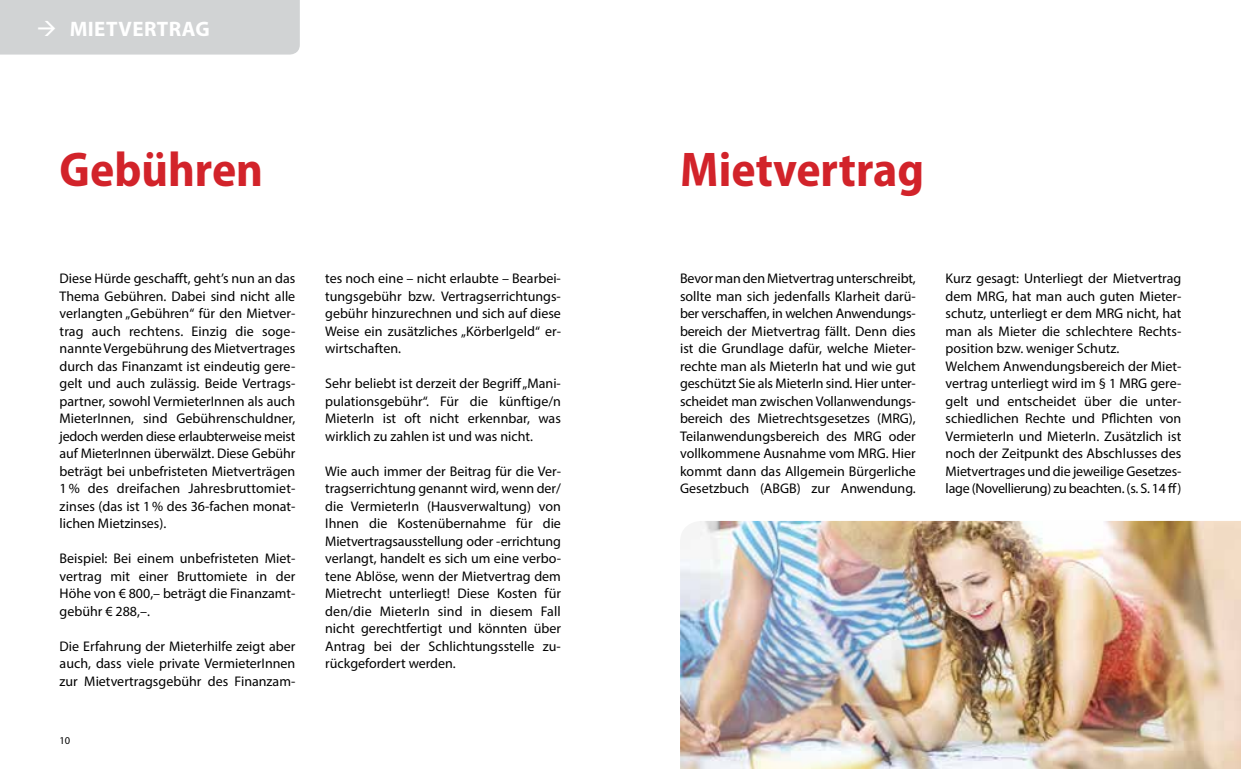
<style>
.page{position:relative;width:1241px;height:769px;background:#fff}
.page>*{position:absolute;margin:0;border:0;box-sizing:border-box;transform-origin:0 0}
.t1{font:700 semi-condensed 49px "Myriad Pro";color:#d2232a}
.t2{font:700 21px "Myriad Pro";letter-spacing:.02em;color:#fff}
.t3{font:14px/17.5px "Myriad Pro";color:#000;text-align:justify}
.t4{font:10.5px "Myriad Pro";color:#000}
</style>
<div class="page">
<img style="left:680px;top:521px;width:560px;height:248px">
<div style="left:0;top:0;width:300px;height:55px;background:#d1d3d4"></div>
<h2 class="t2" style="left:70px;top:15px;width:142px">MIETVERTRAG</h2>
<h1 class="t1" style="left:60px;top:142px;width:205px">Gebühren</h1>
<p class="t3" style="left:60px;top:270px;width:237px">Diese Hürde geschafft, geht’s nun an das Thema Gebühren. Dabei sind nicht alle verlangten „Gebühren“ für den Mietver&shy;trag auch rechtens. Einzig die soge&shy;nannte Vergebührung des Mietvertrages durch das Finanzamt ist eindeutig gere&shy;gelt und auch zulässig. Beide Vertrags&shy;partner, sowohl VermieterInnen als auch MieterInnen, sind Gebührenschuldner, jedoch werden diese erlaubterweise meist auf MieterInnen überwälzt. Diese Gebühr beträgt bei unbefristeten Mietverträgen 1% des dreifachen Jahresbruttomiet&shy;zinses (das ist 1% des 36-fachen monat&shy;lichen Mietzinses).</p>
<p class="t3" style="left:60px;top:550px;width:237px">Beispiel: Bei einem unbefristeten Miet&shy;vertrag mit einer Bruttomiete in der Höhe von € 800,– beträgt die Finanzamt&shy;gebühr € 288,–.</p>
<p class="t3" style="left:60px;top:637px;width:237px">Die Erfahrung der Mieterhilfe zeigt aber auch, dass viele private VermieterInnen zur Mietvertragsgebühr des Finanzam-</p>
<p class="t4" style="left:60px;top:734px;width:12px">10</p>
<p class="t3" style="left:325px;top:270px;width:237px">tes noch eine – nicht erlaubte – Bearbei&shy;tungsgebühr bzw. Vertragserrichtungs&shy;gebühr hinzurechnen und sich auf diese Weise ein zusätzliches „Körberlgeld“ er&shy;wirtschaften.</p>
<p class="t3" style="left:325px;top:375px;width:237px">Sehr beliebt ist derzeit der Begriff „Mani&shy;pulationsgebühr“. Für die künftige/n MieterIn ist oft nicht erkennbar, was wirklich zu zahlen ist und was nicht.</p>
<p class="t3" style="left:325px;top:462px;width:237px">Wie auch immer der Beitrag für die Ver&shy;tragserrichtung genannt wird, wenn der/ die VermieterIn (Hausverwaltung) von Ihnen die Kostenübernahme für die Mietvertragsausstellung oder -errichtung verlangt, handelt es sich um eine verbo&shy;tene Ablöse, wenn der Mietvertrag dem Mietrecht unterliegt! Diese Kosten für den/die MieterIn sind in diesem Fall nicht gerechtfertigt und könnten über Antrag bei der Schlichtungsstelle zu&shy;rückgefordert werden.</p>
<h1 class="t1" style="left:680px;top:142px;width:245px">Mietvertrag</h1>
<p class="t3" style="left:680px;top:270px;width:237px">Bevor man den Mietvertrag unterschreibt, sollte man sich jedenfalls Klarheit darü&shy;ber verschaffen, in welchen Anwendungs&shy;bereich der Mietvertrag fällt. Denn dies ist die Grundlage dafür, welche Mieter&shy;rechte man als MieterIn hat und wie gut geschützt Sie als MieterIn sind. Hier unter&shy;scheidet man zwischen Vollanwendungs&shy;bereich des Mietrechtsgesetzes (MRG), Teilanwendungsbereich des MRG oder vollkommene Ausnahme vom MRG. Hier kommt dann das Allgemein Bürgerliche Gesetzbuch (ABGB) zur Anwendung.</p>
<p class="t3" style="left:945px;top:270px;width:237px;text-align:left">Kurz gesagt: Unterliegt der Mietvertrag dem MRG, hat man auch guten Mieter&shy;schutz, unterliegt er dem MRG nicht, hat man als Mieter die schlechtere Rechts&shy;position bzw. weniger Schutz.<br>Welchem Anwendungsbereich der Miet&shy;vertrag unterliegt wird im § 1 MRG gere&shy;gelt und entscheidet über die unter&shy;schiedlichen Rechte und Pflichten von VermieterIn und MieterIn. Zusätzlich ist noch der Zeitpunkt des Abschlusses des Mietvertrages und die jeweilige Gesetzes&shy;lage (Novellierung) zu beachten. (s. S. 14 ff)</p>
</div>
